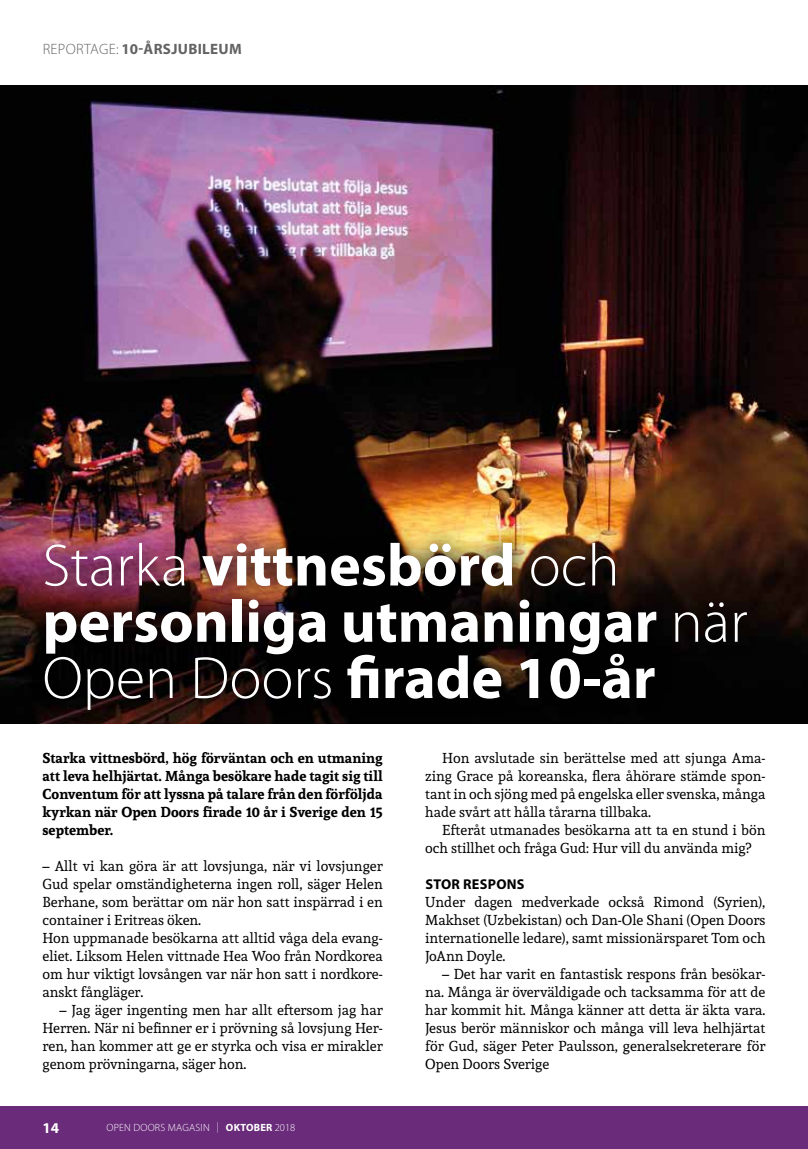
<style>
.page{position:relative;width:808px;height:1149px;background:#fff}
.page>*{position:absolute;margin:0;border:0;box-sizing:border-box;transform-origin:0 0}
.t1{font:700 60px/56.2px "Myriad Pro";color:#fff}
.t2{font:700 15px "Myriad Pro";letter-spacing:.02em;color:#646363}
.t3{font:700 15px "Myriad Pro";color:#fff}
.t4{font:14.25px/18px "Andada";color:#000;text-align:justify}
.t5{font:700 14.25px/18px "Andada";color:#000;text-align:justify}
.t6{font:700 14.25px "Myriad Pro";letter-spacing:.02em;color:#000}
.t7{font:300 10.5px "Myriad Pro";letter-spacing:.02em;color:#fff}
.s1{font-weight:300}
.s2{font-weight:700}
</style>
<div class="page">
<img style="left:0;top:85px;width:808px;height:638px">
<img style="left:26px;top:524px;width:737px;height:200px">
<div style="left:0;top:1106px;width:808px;height:42px;background:#692b7a"></div>
<p class="t2" style="left:43px;top:39px;width:201px"><span class="s1">REPORTAGE:</span> 10-ÅRSJUBILEUM</p>
<h1 class="t1" style="left:43px;top:535px;width:707px"><span class="s1">Starka</span> vittnesbörd <span class="s1">och </span>personliga utmaningar <span class="s1">när<br>Open Doors</span> firade 10-år</h1>
<p class="t5" style="left:43px;top:748px;width:342px">Starka vittnesbörd, hög förväntan och en utmaning att leva helhjärtat. Många besökare hade tagit sig till Conventum för att lyssna på talare från den förföljda kyrkan när Open Doors firade 10 år i Sverige den 15 september.</p>
<p class="t4" style="left:43px;top:856px;width:342px;text-align:left">– Allt vi kan göra är att lovsjunga, när vi lovsjunger Gud spelar omständigheterna ingen roll, säger Helen Berhane, som berättar om när hon satt inspärrad i en container i Eritreas öken.<br>Hon uppmanade besökarna att alltid våga dela evang&shy;eliet. Liksom Helen vittnade Hea Woo från Nordkorea om hur viktigt lovsången var när hon satt i nordkore&shy;anskt fångläger.</p>
<p class="t4" style="left:43px;top:1000px;width:342px;text-indent:17px">– Jag äger ingenting men har allt eftersom jag har Herren. När ni befinner er i prövning så lovsjung Her&shy;ren, han kommer att ge er styrka och visa er mirakler genom prövningarna, säger hon.</p>
<p class="t3" style="left:43px;top:1117px;width:18px">14</p>
<p class="t7" style="left:106px;top:1121px;width:190px">OPEN DOORS MAGASIN | <span class="s2">OKTOBER</span> 2018</p>
<p class="t4" style="left:425px;top:748px;width:342px;text-indent:17px">Hon avslutade sin berättelse med att sjunga Ama&shy;zing Grace på koreanska, flera åhörare stämde spon&shy;tant in och sjöng med på engelska eller svenska, många hade svårt att hålla tårarna tillbaka.</p>
<p class="t4" style="left:425px;top:820px;width:342px;text-indent:17px">Efteråt utmanades besökarna att ta en stund i bön och stillhet och fråga Gud: Hur vill du använda mig?</p>
<p class="t6" style="left:425px;top:874px;width:101px">STOR RESPONS</p>
<p class="t4" style="left:425px;top:892px;width:342px">Under dagen medverkade också Rimond (Syrien), Makhset (Uzbekistan) och Dan-Ole Shani (Open Doors internationelle ledare), samt missionärsparet Tom och JoAnn Doyle.</p>
<p class="t4" style="left:425px;top:964px;width:342px;text-indent:17px">– Det har varit en fantastisk respons från besökar&shy;na. Många är överväldigade och tacksamma för att de har kommit hit. Många känner att detta är äkta vara.<br>Jesus berör människor och många vill leva helhjärtat för Gud, säger Peter Paulsson, generalsekreterare för Open Doors Sverige</p>
</div>
